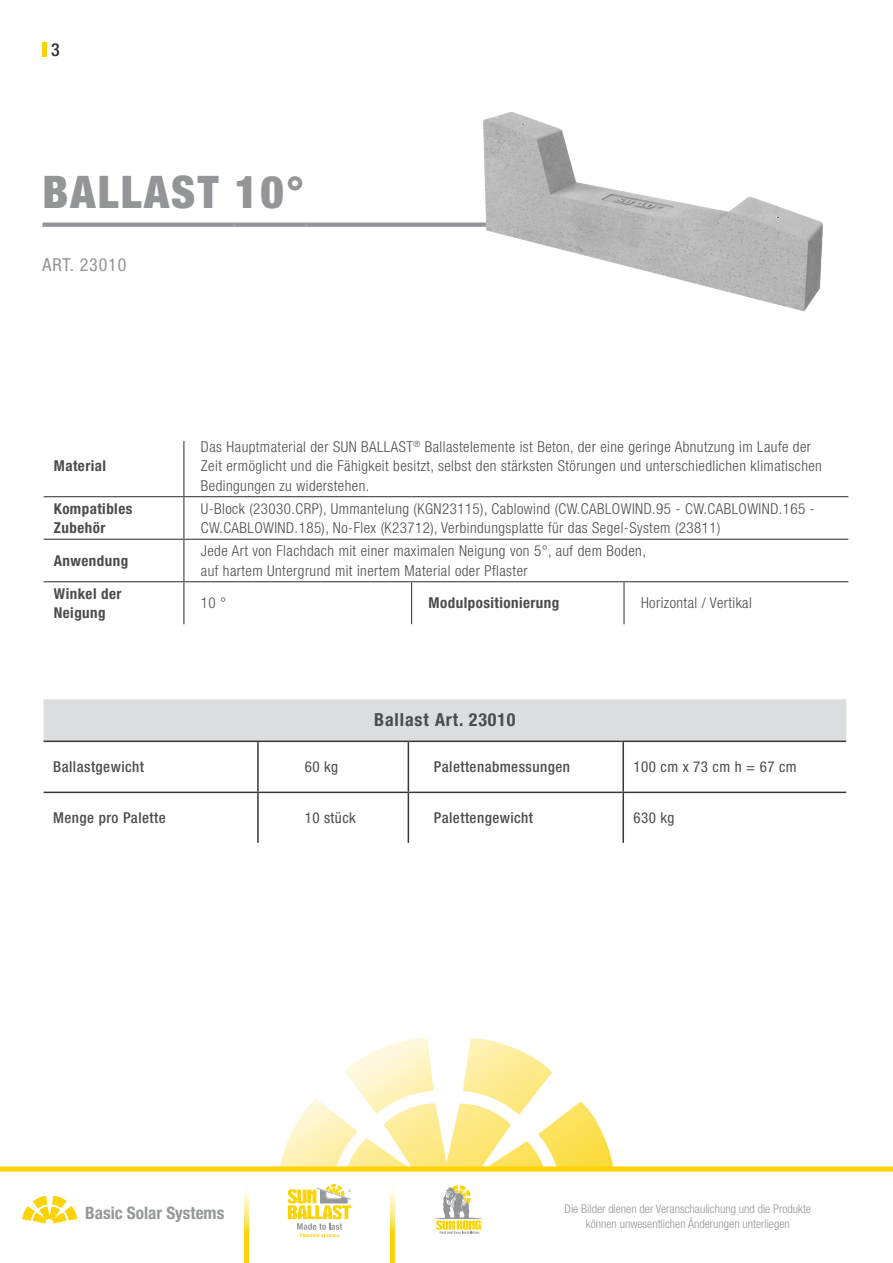
<style>
.page{position:relative;width:893px;height:1263px;background:#fff}
.page>*{position:absolute;margin:0;border:0;box-sizing:border-box;transform-origin:0 0}
.t1{font:900 condensed 45px "Helvetica Neue LT Pro";letter-spacing:.05em;color:#939598}
.t2{font:700 condensed 18px "Helvetica Neue LT Pro";letter-spacing:.05em;color:#4b4c4d}
.t3{font:condensed 18px "Helvetica Neue LT Pro";letter-spacing:.05em;color:#939598}
.t4{font:500 condensed 18px "Helvetica Neue LT Pro";color:#2e2f2f}
.t5{font:700 condensed 17.25px "Helvetica Neue LT Pro";color:#949699}
.t6{font:300 condensed 15px/19.5px "Helvetica Neue LT Pro";letter-spacing:.03em;color:#4b4c4d}
.t7{font:700 condensed 15px/19.5px "Helvetica Neue LT Pro";letter-spacing:.03em;color:#4b4c4d}
.t8{font:500 condensed 15px "Helvetica Neue LT Pro";letter-spacing:.03em;color:#4b4c4d}
.t9{font:condensed 15px "Helvetica Neue LT Pro";letter-spacing:.03em;color:#4b4c4d}
.t10{font:300 condensed 12px/15px "Helvetica Neue LT Pro";color:#939598;text-align:center}
</style>
<div class="page">
<hr style="left:43px;top:43px;width:4px;height:14px;background:#fcd308">
<div style="left:0;top:1166px;width:893px;height:5px;background:#fcd306"></div>
<svg style="left:22px;top:1196px;width:55px;height:27px"></svg>
<svg style="left:244px;top:1192px;width:5px;height:71px"></svg>
<svg style="left:390px;top:1192px;width:5px;height:71px"></svg>
<svg style="left:279px;top:1038px;width:335px;height:129px"></svg>
<svg style="left:434px;top:1185px;width:49px;height:49px"></svg>
<svg style="left:288px;top:1184px;width:63px;height:54px"></svg>
<div style="left:43px;top:699px;width:804px;height:42px;background:#dcdddf"></div>
<hr style="left:43px;top:699px;width:1px;height:42px;background:#fff">
<hr style="left:846px;top:699px;width:1px;height:42px;background:#fff">
<hr style="left:44px;top:740px;width:214px;height:2px;background:#363736">
<hr style="left:258px;top:740px;width:150px;height:2px;background:#363736">
<hr style="left:257px;top:742px;width:2px;height:50px;background:#363736">
<hr style="left:408px;top:740px;width:214px;height:2px;background:#363736">
<hr style="left:408px;top:742px;width:1px;height:50px;background:#363736">
<hr style="left:44px;top:792px;width:214px;height:1px;background:#363736">
<hr style="left:258px;top:792px;width:150px;height:1px;background:#363736">
<hr style="left:257px;top:793px;width:2px;height:50px;background:#363736">
<hr style="left:408px;top:792px;width:214px;height:1px;background:#363736">
<hr style="left:408px;top:793px;width:1px;height:50px;background:#363736">
<hr style="left:622px;top:740px;width:224px;height:2px;background:#363736">
<hr style="left:622px;top:742px;width:2px;height:50px;background:#363736">
<hr style="left:622px;top:792px;width:224px;height:1px;background:#363736">
<hr style="left:622px;top:793px;width:2px;height:50px;background:#363736">
<hr style="left:183px;top:441px;width:1px;height:55px;background:#363736">
<hr style="left:44px;top:496px;width:140px;height:1px;background:#363736">
<hr style="left:184px;top:496px;width:228px;height:1px;background:#363736">
<hr style="left:183px;top:497px;width:1px;height:42px;background:#363736">
<hr style="left:412px;top:496px;width:212px;height:1px;background:#363736">
<hr style="left:624px;top:496px;width:224px;height:1px;background:#363736">
<hr style="left:44px;top:539px;width:140px;height:1px;background:#363736">
<hr style="left:184px;top:539px;width:228px;height:1px;background:#363736">
<hr style="left:183px;top:540px;width:1px;height:41px;background:#363736">
<hr style="left:412px;top:539px;width:212px;height:1px;background:#363736">
<hr style="left:624px;top:539px;width:224px;height:1px;background:#363736">
<hr style="left:44px;top:581px;width:140px;height:1px;background:#363736">
<hr style="left:184px;top:581px;width:228px;height:1px;background:#363736">
<hr style="left:183px;top:582px;width:1px;height:42px;background:#363736">
<hr style="left:412px;top:581px;width:212px;height:1px;background:#363736">
<hr style="left:411px;top:582px;width:1px;height:42px;background:#363736">
<hr style="left:624px;top:581px;width:224px;height:1px;background:#363736">
<hr style="left:623px;top:582px;width:2px;height:42px;background:#363736">
<div style="left:43px;top:222px;width:192px;height:5px;background:#939598"></div>
<div style="left:235px;top:222px;width:71px;height:5px;background:#939598"></div>
<div style="left:306px;top:222px;width:213px;height:5px;background:#939598"></div>
<img style="left:413px;top:112px;width:410px;height:200px">
<p class="t4" style="left:51px;top:39px;width:10px">3</p>
<h1 class="t1" style="left:43px;top:164px;width:263px">BALLAST 10°</h1>
<p class="t3" style="left:43px;top:254px;width:85px">ART. 23010</p>
<p class="t7" style="left:54px;top:456px;width:54px">Material</p>
<p class="t6" style="left:201px;top:436px;width:622px">Das Hauptmaterial der SUN BALLAST<sup>®</sup> Ballastelemente ist Beton, der eine geringe Abnutzung im Laufe der<br>Zeit ermöglicht und die Fähigkeit besitzt, selbst den stärksten Störungen und unterschiedlichen klimatischen<br>Bedingungen zu widerstehen.</p>
<p class="t7" style="left:54px;top:498px;width:80px">Kompatibles<br>Zubehör</p>
<p class="t6" style="left:201px;top:498px;width:615px">U-Block (23030.CRP), Ummantelung (KGN23115), Cablowind (CW.CABLOWIND.95 - CW.CABLOWIND.165 -<br>CW.CABLOWIND.185), No-Flex (K23712), Verbindungsplatte für das Segel-System (23811)</p>
<p class="t7" style="left:54px;top:551px;width:76px">Anwendung</p>
<p class="t6" style="left:201px;top:541px;width:447px">Jede Art von Flachdach mit einer maximalen Neigung von 5°, auf dem Boden, auf hartem Untergrund mit inertem Material oder Pflaster</p>
<p class="t7" style="left:54px;top:583px;width:69px">Winkel der<br>Neigung</p>
<p class="t6" style="left:201px;top:593px;width:27px">10 °</p>
<p class="t7" style="left:429px;top:593px;width:132px">Modulpositionierung</p>
<p class="t6" style="left:641px;top:593px;width:112px">Horizontal / Vertikal</p>
<p class="t2" style="left:374px;top:709px;width:143px">Ballast Art. 23010</p>
<p class="t8" style="left:53px;top:758px;width:92px">Ballastgewicht</p>
<p class="t9" style="left:305px;top:758px;width:35px">60 kg</p>
<p class="t8" style="left:434px;top:758px;width:138px">Palettenabmessungen</p>
<p class="t9" style="left:633px;top:758px;width:165px">100 cm x 73 cm h = 67 cm</p>
<p class="t8" style="left:53px;top:809px;width:114px">Menge pro Palette</p>
<p class="t9" style="left:305px;top:809px;width:53px">10 stück</p>
<p class="t8" style="left:434px;top:809px;width:101px">Palettengewicht</p>
<p class="t9" style="left:633px;top:809px;width:43px">630 kg</p>
<p class="t5" style="left:85px;top:1202px;width:141px">Basic Solar Systems</p>
<p class="t10" style="left:565px;top:1201px;width:248px">Die Bilder dienen der Veranschaulichung und die Produkte können unwesentlichen Änderungen unterliegen</p>
</div>
